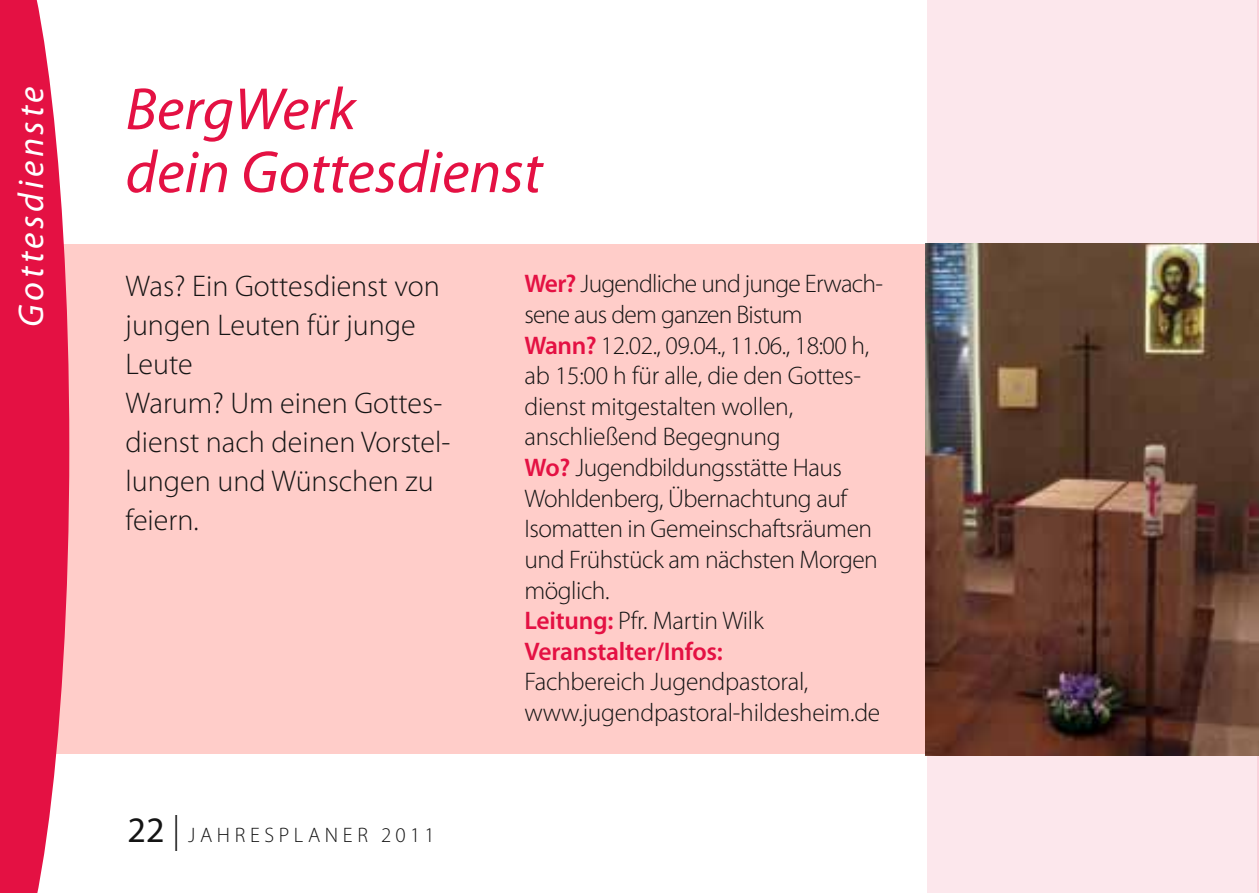
<style>
.page{position:relative;width:1259px;height:893px;background:#fff}
.page>*{position:absolute;margin:0;border:0;box-sizing:border-box;transform-origin:0 0}
.t1{font:italic 60px/63px "Myriad Pro";color:#e41143}
.t2{font:italic 36px "Myriad Pro";letter-spacing:.1em;color:#fff}
.t3{font:300 30px/39px "Myriad Pro";color:#141414}
.t4{font:300 25.5px/30.6px "Myriad Pro";letter-spacing:-.02em;color:#141414}
.t5{font:300 21px "Myriad Pro";letter-spacing:.22em;color:#141414}
.s1{font-weight:600;color:#e41143}
.s2{font-weight:400;font-size:36px}
.s3{font-size:36px}
</style>
<div class="page">
<div style="left:0;top:244px;width:1259px;height:510px;background:#ffcdc9"></div>
<svg style="left:0;top:0;width:69px;height:893px;background:#e72d59"></svg>
<div style="left:927px;top:0;width:331px;height:893px;background:#fce7ec"></div>
<hr style="left:1257px;top:0;width:2px;height:893px;background:#e41143">
<img style="left:925px;top:244px;width:334px;height:511px">
<h2 class="t2" style="left:9px;top:327px;width:242px;rotate:-90deg">Gottesdienste</h2>
<h1 class="t1" style="left:126px;top:77px;width:418px">BergWerk<br>dein Gottesdienst</h1>
<p class="t3" style="left:126px;top:266px;width:326px">Was? Ein Gottesdienst von jungen Leuten für junge<br>Leute<br>Warum? U m einen Gottes&shy;dienst nach deinen Vorstel&shy;lungen und Wünschen zu feiern.</p>
<p class="t4" style="left:524px;top:268px;width:360px"><span class="s1">Wer?</span> Jugendliche und junge Erwach&shy;sene aus dem ganzen Bistum<br><span class="s1">Wann?</span> 12.02., 09.04., 11.06., 18:00 h, ab 15:00 h für alle, die den Gottes&shy;dienst mitgestalten wollen, anschließend Begegnung<br><span class="s1">Wo?</span> Jugendbildungsstätte Haus<br>Wohldenberg, Ü bernachtung auf<br>Isomatten in Gemeinschaftsräumen und Frühstück am nächsten Morgen möglich.<br><span class="s1">Leitung:</span> Pfr. Martin Wilk<br><span class="s1">Veranstalter/Infos:</span></p>
<p class="t4" style="left:524px;top:666px;width:357px">Fachbereich Jugendpastoral, www.jugendpastoral-hildesheim.de</p>
<p class="t5" style="left:128px;top:822px;width:309px"><span class="s2">22</span> <span class="s3">|</span> Ja hrespla ner 2011</p>
</div>
